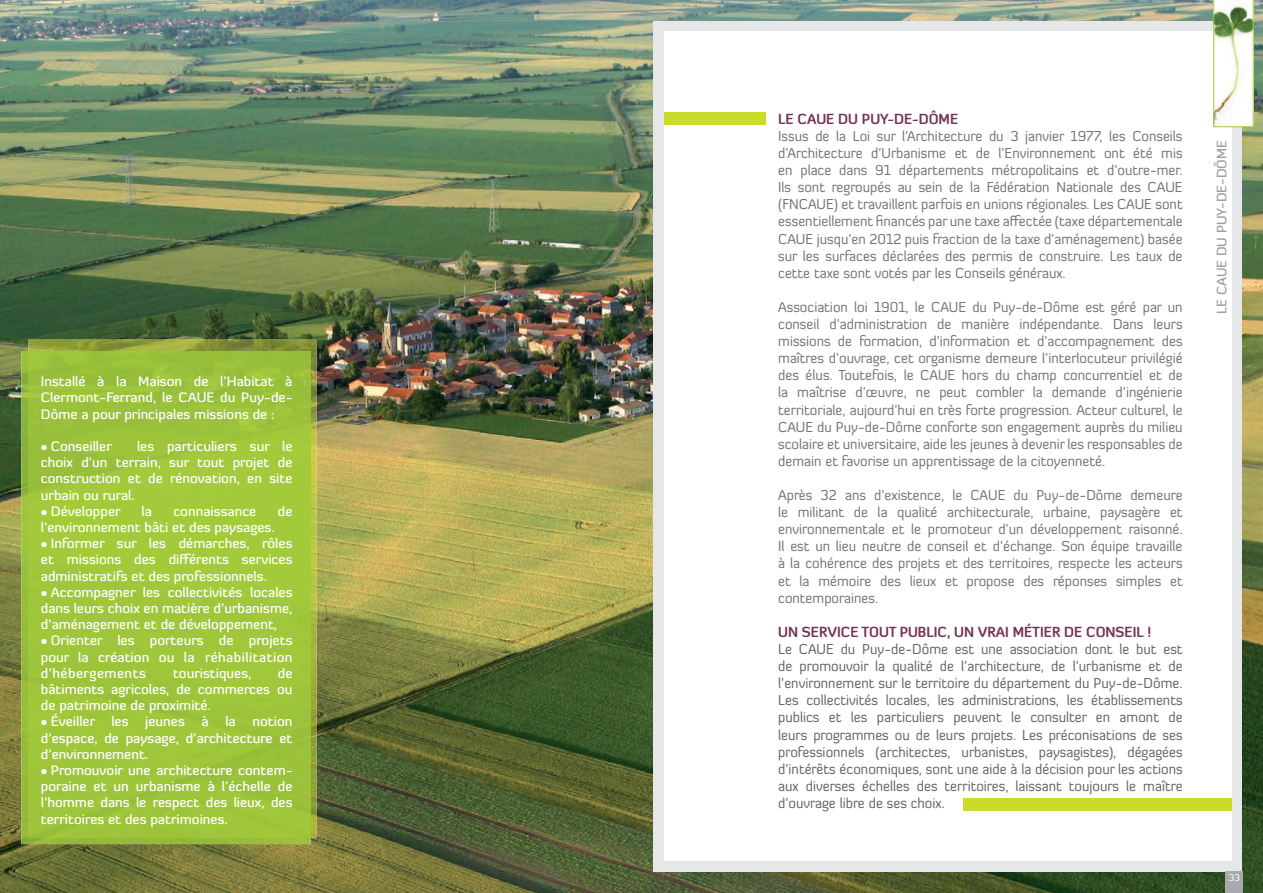
<style>
.page{position:relative;width:1263px;height:893px;background:#fff}
.page>*{position:absolute;margin:0;border:0;box-sizing:border-box;transform-origin:0 0}
.t1{font:14.25px/17.1px "Diavlo";color:#727376;text-align:justify;scale:.96 1}
.t2{font:14.25px/17.1px "Diavlo";color:#636366;text-align:justify;scale:.96 1}
.t3{font:700 14.25px "Diavlo";color:#773056;scale:.96 1}
.t4{font:500 13.5px/16.2px "Diavlo";color:#fff;text-align:justify}
.t5{font:500 13.5px "Diavlo";color:#9d9fa2}
.t6{font:9.75px "Diavlo";color:#fff}
</style>
<div class="page">
<img style="left:0;top:0;width:1263px;height:893px">
<div style="left:653px;top:21px;width:589px;height:851px;background:#e6e7e9"></div>
<div style="left:664px;top:32px;width:567px;height:829px;background:#fff"></div>
<div style="left:963px;top:798px;width:268px;height:13px;background:#cadb2a"></div>
<div style="left:664px;top:112px;width:101px;height:12px;background:#cadb2a"></div>
<svg style="left:1213px;top:0;width:40px;height:127px"></svg>
<div style="left:1225px;top:872px;width:17px;height:21px;background:#a8a9ad"></div>
<img style="left:28px;top:340px;width:288px;height:498px">
<img style="left:21px;top:351px;width:289px;height:493px">
<div style="left:28px;top:351px;width:282px;height:487px;background:#a0c63b"></div>
<p class="t4" style="left:41px;top:373px;width:253px">Installé à la Maison de l’Habitat à Clermont-Ferrand, le CAUE du Puy-de-Dôme a pour principales missions de :</p>
<p class="t4" style="left:41px;top:438px;width:72px">• Conseiller</p>
<p class="t4" style="left:41px;top:438px;width:253px;text-indent:96px">les particuliers sur le choix d’un terrain, sur tout projet de construction et de rénovation, en site urbain ou rural.</p>
<p class="t4" style="left:41px;top:503px;width:81px">• Développer</p>
<p class="t4" style="left:142px;top:503px;width:12px">la</p>
<p class="t4" style="left:173px;top:503px;width:85px">connaissance</p>
<p class="t4" style="left:278px;top:503px;width:16px">de</p>
<p class="t4" style="left:41px;top:519px;width:235px">l’environnement bâti et des paysages.</p>
<p class="t4" style="left:41px;top:535px;width:253px">• Informer sur les démarches, rôles et missions des différents services administratifs et des professionnels.</p>
<p class="t4" style="left:41px;top:584px;width:253px">• Accompagner les collectivités locales dans leurs choix en matière d’urbanisme, d’aménagement et de développement,</p>
<p class="t4" style="left:41px;top:632px;width:253px">• Orienter les porteurs de projets pour la création ou la réhabilitation d’hébergements</p>
<p class="t4" style="left:41px;top:665px;width:253px;text-indent:237px">de bâtiments agricoles, de commerces ou de patrimoine de proximité.</p>
<p class="t4" style="left:41px;top:713px;width:253px">• Éveiller les jeunes à la notion d’espace, de paysage, d’architecture et d’environnement.</p>
<p class="t4" style="left:41px;top:762px;width:253px">• Promouvoir une architecture contem&shy;poraine et un urbanisme à l’échelle de l’homme dans le respect des lieux, des territoires et des patrimoines.</p>
<p class="t4" style="left:173px;top:665px;width:80px">touristiques,</p>
<p class="t3" style="left:778px;top:110px;width:189px">LE CAUE DU PUY-DE-DÔME</p>
<p class="t1" style="left:778px;top:127px;width:423px">Issus de la Loi sur l’Architecture du 3 janvier 1977, les Conseils d’Architecture d’Urbanisme et de l’Environnement ont été mis en place dans 91 départements métropolitains et d’outre-mer.<br>Ils sont regroupés au sein de la Fédération Nationale des CAUE (FNCAUE) et travaillent parfois en unions régionales. Les CAUE sont essentiellement financés par une taxe affectée (taxe départementale CAUE jusqu’en 2012 puis fraction de la taxe d’aménagement) basée sur les surfaces déclarées des permis de construire. Les taux de cette taxe sont votés par les Conseils généraux.</p>
<p class="t1" style="left:778px;top:298px;width:423px">Association loi 1901, le CAUE du Puy-de-Dôme est géré par un conseil d’administration de manière indépendante. Dans leurs missions de formation, d’information et d’accompagnement des maîtres d’ouvrage, cet organisme demeure l’interlocuteur privilégié des élus. Toutefois, le CAUE hors du champ concurrentiel et de la maîtrise d’œuvre, ne peut combler la demande d’ingénierie territoriale, aujourd’hui en très forte progression. Acteur culturel, le CAUE du Puy-de-Dôme conforte son engagement auprès du milieu scolaire et universitaire, aide les jeunes à devenir les responsables de demain et favorise un apprentissage de la citoyenneté.</p>
<p class="t1" style="left:778px;top:486px;width:423px">Après 32 ans d’existence, le CAUE du Puy-de-Dôme demeure le militant de la qualité architecturale, urbaine, paysagère et environnementale et le promoteur d’un développement raisonné.<br>Il est un lieu neutre de conseil et d’échange. Son équipe travaille à la cohérence des projets et des territoires, respecte les acteurs et la mémoire des lieux et propose des réponses simples et contemporaines.</p>
<p class="t3" style="left:778px;top:623px;width:390px">UN SERVICE TOUT PUBLIC, UN VRAI MÉTIER DE CONSEIL !</p>
<p class="t2" style="left:778px;top:640px;width:423px">Le CAUE du Puy-de-Dôme est une association dont le but est de promouvoir la qualité de l’architecture, de l’urbanisme et de l’environnement sur le territoire du département du Puy-de-Dôme.<br>Les collectivités locales, les administrations, les établissements publics et les particuliers peuvent le consulter en amont de leurs programmes ou de leurs projets. Les préconisations de ses professionnels (architectes, urbanistes, paysagistes), dégagées d’intérêts économiques, sont une aide à la décision pour les actions aux diverses échelles des territoires, laissant toujours le maître d’ouvrage libre de ses choix.</p>
<p class="t5" style="left:1213px;top:314px;width:175px;rotate:-90deg">LE CAUE DU PUY-DE-DÔME</p>
<p class="t6" style="left:1228px;top:871px;width:13px">33</p>
</div>
